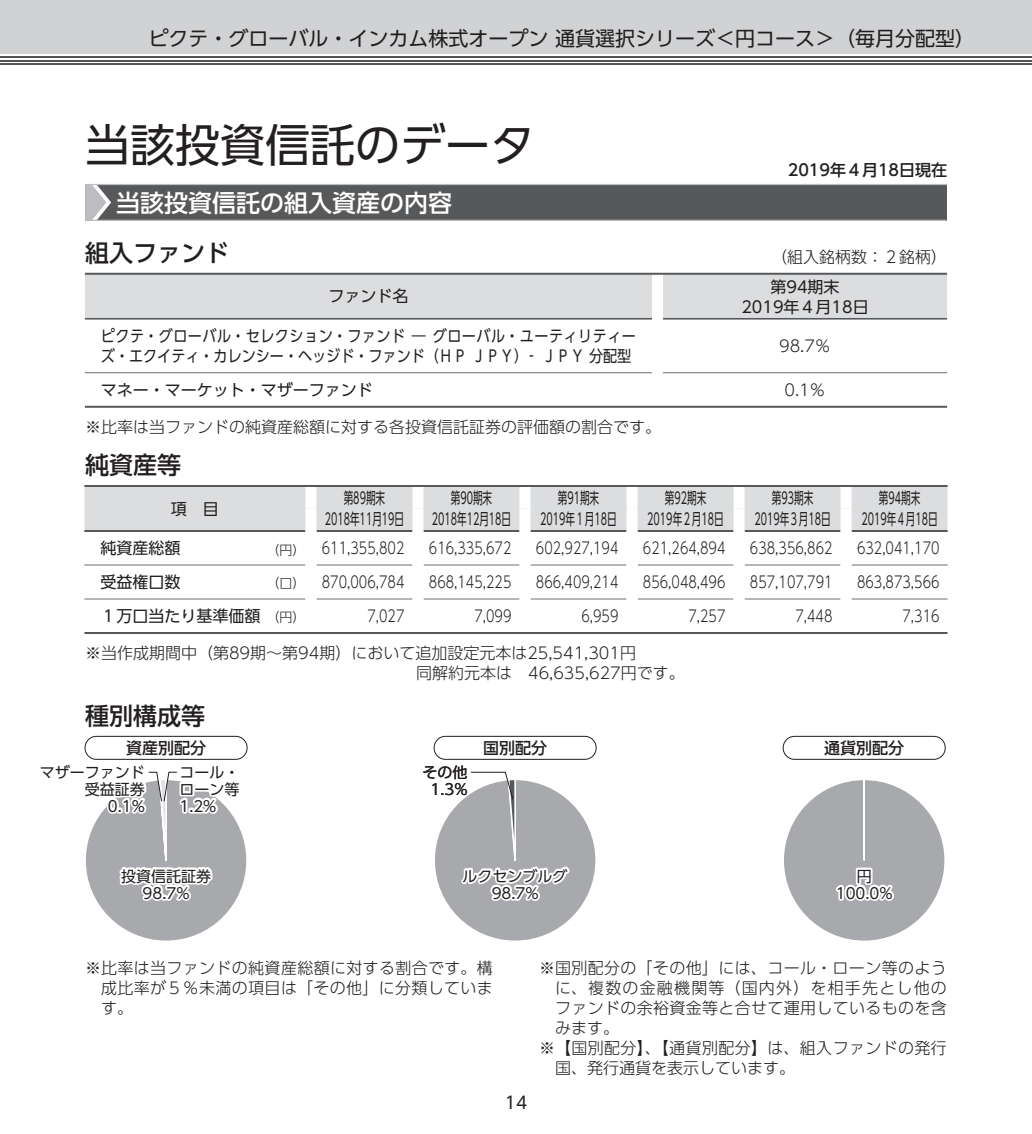
<style>
.page{position:relative;width:1032px;height:1134px;background:#fff}
.page>*{position:absolute;margin:0;border:0;box-sizing:border-box;transform-origin:0 0}
.t1{font:45px "UD Shin Go Pro Regular 90 msp RKSJ H";color:#231f20}
.t2{font:24px "UD Shin Go Pro Medium 90 msp RKSJ H";color:#231f20}
.t3{font:24px "UD Shin Go Pro Medium 90 msp RKSJ H";color:#fff}
.t4{font:20px "UD Shin Go Pro Regular 90 msp RKSJ H";color:#231f20}
.t5{font:17px "UD Shin Go Pro Regular 90 msp RKSJ H";color:#231f20}
.t6{font:16px/20px "UD Shin Go Pro Light 90 msp RKSJ H";color:#231f20}
.t7{font:16px "UD Shin Go Pro Light 90 msp RKSJ H";color:#231f20;scale:.8 1}
.t8{font:16px "UD Shin Go Pro Regular 90 msp RKSJ H";color:#231f20;scale:.6 1}
.t9{font:16px/20px "UD Shin Go Pro Regular 90 msp RKSJ H";letter-spacing:.035em;color:#231f20;scale:.88 1}
.t10{font:16px/20px "UD Shin Go Pro Regular 90 msp RKSJ H";color:#231f20;text-align:center}
.t11{font:16px "UD Shin Go Pro Light 90 msp RKSJ H";letter-spacing:.025em;color:#231f20}
.t12{font:16px "UD Shin Go Pro Medium 90 msp RKSJ H";color:#231f20}
.t13{font:16px "UD Shin Go Pro Light 90 msp RKSJ H";letter-spacing:.02em;color:#231f20}
.t14{font:16px "UD Shin Go Pro Light 90 msp RKSJ H";letter-spacing:.075em;color:#231f20}
.t15{font:15px/17px "UD Shin Go Pro Regular 90 msp RKSJ H";color:#231f20;text-align:center}
.s1{font-size:13px}
.s2{font-family:"UD Shin Go Pro Light 90 msp RKSJ H";font-size:13px}
</style>
<div class="page">
<div style="left:0;top:0;width:1032px;height:54px;background:#d1d2d4"></div>
<hr style="left:0;top:63px;width:1032px;height:2px;background:#535355">
<hr style="left:0;top:60px;width:1032px;height:1px;background:#535355">
<hr style="left:0;top:56px;width:1032px;height:2px;background:#535355">
<div style="left:85px;top:184px;width:862px;height:36px;background:#57585a"></div>
<hr style="left:85px;top:220px;width:861px;height:1px;background:#bcbdc0">
<hr style="left:85px;top:184px;width:862px;height:1px;background:#bcbdc0">
<svg style="left:85px;top:185px;width:26px;height:35px"></svg>
<div style="left:85px;top:275px;width:862px;height:43px;background:#dcdddf"></div>
<hr style="left:85px;top:273px;width:862px;height:2px;background:#57585a">
<hr style="left:85px;top:406px;width:862px;height:2px;background:#57585a">
<hr style="left:85px;top:318px;width:567px;height:2px;background:#57585a">
<hr style="left:663px;top:318px;width:284px;height:2px;background:#57585a">
<hr style="left:85px;top:372px;width:567px;height:1px;background:#6c6d70">
<hr style="left:663px;top:372px;width:284px;height:1px;background:#6c6d70">
<div style="left:84px;top:487px;width:863px;height:43px;background:#dcdddf"></div>
<hr style="left:84px;top:530px;width:221px;height:2px;background:#57585a">
<hr style="left:316px;top:530px;width:96px;height:2px;background:#57585a">
<hr style="left:423px;top:530px;width:96px;height:2px;background:#57585a">
<hr style="left:530px;top:530px;width:96px;height:2px;background:#57585a">
<hr style="left:637px;top:530px;width:96px;height:2px;background:#57585a">
<hr style="left:744px;top:530px;width:96px;height:2px;background:#57585a">
<hr style="left:851px;top:530px;width:96px;height:2px;background:#57585a">
<hr style="left:84px;top:565px;width:221px;height:1px;background:#6c6d70">
<hr style="left:316px;top:565px;width:96px;height:1px;background:#6c6d70">
<hr style="left:423px;top:565px;width:96px;height:1px;background:#6c6d70">
<hr style="left:530px;top:565px;width:96px;height:1px;background:#6c6d70">
<hr style="left:637px;top:565px;width:96px;height:1px;background:#6c6d70">
<hr style="left:744px;top:565px;width:96px;height:1px;background:#6c6d70">
<hr style="left:851px;top:565px;width:96px;height:1px;background:#6c6d70">
<hr style="left:84px;top:599px;width:221px;height:1px;background:#6c6d70">
<hr style="left:316px;top:599px;width:96px;height:1px;background:#6c6d70">
<hr style="left:423px;top:599px;width:96px;height:1px;background:#6c6d70">
<hr style="left:530px;top:599px;width:96px;height:1px;background:#6c6d70">
<hr style="left:637px;top:599px;width:96px;height:1px;background:#6c6d70">
<hr style="left:744px;top:599px;width:96px;height:1px;background:#6c6d70">
<hr style="left:851px;top:599px;width:96px;height:1px;background:#6c6d70">
<div style="left:305px;top:487px;width:11px;height:21px;background:#fff"></div>
<div style="left:305px;top:508px;width:11px;height:23px;background:#fff"></div>
<div style="left:412px;top:487px;width:11px;height:21px;background:#fff"></div>
<div style="left:412px;top:508px;width:11px;height:23px;background:#fff"></div>
<div style="left:519px;top:487px;width:11px;height:21px;background:#fff"></div>
<div style="left:519px;top:508px;width:11px;height:23px;background:#fff"></div>
<div style="left:626px;top:487px;width:11px;height:21px;background:#fff"></div>
<div style="left:626px;top:508px;width:11px;height:23px;background:#fff"></div>
<div style="left:733px;top:487px;width:11px;height:21px;background:#fff"></div>
<div style="left:733px;top:508px;width:11px;height:23px;background:#fff"></div>
<div style="left:840px;top:487px;width:11px;height:21px;background:#fff"></div>
<div style="left:840px;top:508px;width:11px;height:23px;background:#fff"></div>
<hr style="left:84px;top:485px;width:863px;height:2px;background:#57585a">
<hr style="left:84px;top:632px;width:863px;height:2px;background:#57585a">
<svg style="left:84px;top:736px;width:160px;height:205px"></svg>
<div style="left:85px;top:736px;width:162px;height:24px;border:1px solid #231f20;border-radius:11px"></div>
<div style="left:434px;top:779px;width:162px;height:162px;background:#a8a9ad;border-radius:80px"></div>
<svg style="left:458px;top:771px;width:115px;height:130px"></svg>
<div style="left:434px;top:736px;width:162px;height:24px;border:1px solid #231f20;border-radius:11px"></div>
<div style="left:783px;top:779px;width:162px;height:162px;background:#a8a9ad;border-radius:50%"></div>
<svg style="left:836px;top:885px;width:10px;height:16px"></svg>
<div style="left:844px;top:885px;width:13px;height:16px;border:4px solid #fff;border-radius:50%"></div>
<div style="left:846px;top:886px;width:9px;height:14px;border:4px solid #fff;border-radius:50%"></div>
<svg style="left:854px;top:867px;width:40px;height:34px"></svg>
<div style="left:783px;top:736px;width:162px;height:24px;border:1px solid #231f20;border-radius:11px"></div>
<p class="t4" style="left:148px;top:31px;width:828px">ピクテ・グローバル・インカム株式オープン 通貨選択シリーズ＜円コース＞（毎月分配型）</p>
<h1 class="t1" style="left:85px;top:128px;width:452px">当該投資信託のデータ</h1>
<p class="t12" style="left:788px;top:164px;width:161px">2019年４月18日現在</p>
<h2 class="t3" style="left:116px;top:193px;width:338px">当該投資信託の組入資産の内容</h2>
<h2 class="t2" style="left:85px;top:244px;width:146px">組入ファンド</h2>
<p class="t6" style="left:771px;top:249px;width:177px">（組入銘柄数：２銘柄）</p>
<p class="t10" style="left:328px;top:289px;width:81px">ファンド名</p>
<p class="t10" style="left:741px;top:279px;width:129px">第94期末<br>2019年４月18日</p>
<p class="t9" style="left:101px;top:328px;width:609px">ピクテ・グローバル・セレクション・ファンド ― グローバル・ユーティリティーズ・エクイティ・カレンシー・ヘッジド・ファンド（ＨＰ ＪＰＹ）‐ ＪＰＹ 分配型</p>
<p class="t6" style="left:779px;top:338px;width:53px">98.7％</p>
<p class="t10" style="left:101px;top:382px;width:273px">マネー・マーケット・マザーファンド</p>
<p class="t6" style="left:784px;top:382px;width:43px">0.1％</p>
<p class="t6" style="left:85px;top:419px;width:577px">※比率は当ファンドの純資産総額に対する各投資信託証券の評価額の割合です。</p>
<h2 class="t2" style="left:85px;top:456px;width:98px">純資産等</h2>
<p class="t10" style="left:171px;top:501px;width:49px">項　目</p>
<p class="t8" style="left:344px;top:492px;width:71px">第89期末</p>
<p class="t8" style="left:451px;top:492px;width:71px">第90期末</p>
<p class="t8" style="left:558px;top:492px;width:71px">第91期末</p>
<p class="t8" style="left:665px;top:492px;width:71px">第92期末</p>
<p class="t8" style="left:772px;top:492px;width:71px">第93期末</p>
<p class="t8" style="left:879px;top:492px;width:71px">第94期末</p>
<p class="t8" style="left:325px;top:513px;width:134px">2018年11月19日</p>
<p class="t8" style="left:432px;top:513px;width:134px">2018年12月18日</p>
<p class="t8" style="left:540px;top:513px;width:129px">2019年１月18日</p>
<p class="t8" style="left:647px;top:513px;width:129px">2019年２月18日</p>
<p class="t8" style="left:754px;top:513px;width:129px">2019年３月18日</p>
<p class="t8" style="left:861px;top:513px;width:129px">2019年４月18日</p>
<p class="t10" style="left:100px;top:541px;width:81px">純資産総額</p>
<p class="t7" style="left:266px;top:542px;width:174px"><span class="s1">（円）</span> 611,355,802</p>
<p class="t7" style="left:429px;top:542px;width:105px">616,335,672</p>
<p class="t7" style="left:536px;top:542px;width:105px">602,927,194</p>
<p class="t7" style="left:643px;top:542px;width:105px">621,264,894</p>
<p class="t7" style="left:750px;top:542px;width:105px">638,356,862</p>
<p class="t7" style="left:857px;top:542px;width:105px">632,041,170</p>
<p class="t10" style="left:100px;top:574px;width:81px">受益権口数</p>
<p class="t7" style="left:266px;top:576px;width:174px"><span class="s1">（口）</span> 870,006,784</p>
<p class="t7" style="left:429px;top:576px;width:105px">868,145,225</p>
<p class="t7" style="left:536px;top:576px;width:105px">866,409,214</p>
<p class="t7" style="left:643px;top:576px;width:105px">856,048,496</p>
<p class="t7" style="left:750px;top:576px;width:105px">857,107,791</p>
<p class="t7" style="left:857px;top:576px;width:105px">863,873,566</p>
<p class="t10" style="left:100px;top:608px;width:206px">１万口当たり基準価額<span class="s2">（円）</span></p>
<p class="t7" style="left:367px;top:610px;width:48px">7,027</p>
<p class="t7" style="left:474px;top:610px;width:48px">7,099</p>
<p class="t7" style="left:581px;top:610px;width:48px">6,959</p>
<p class="t7" style="left:688px;top:610px;width:48px">7,257</p>
<p class="t7" style="left:795px;top:610px;width:48px">7,448</p>
<p class="t7" style="left:902px;top:610px;width:48px">7,316</p>
<p class="t6" style="left:416px;top:645px;width:270px;text-indent:-331px">※当作成期間中（第89期～第94期）において追加設定元本は25,541,301円<br>同解約元本は　46,635,627円です。</p>
<h2 class="t2" style="left:85px;top:707px;width:122px">種別構成等</h2>
<p class="t12" style="left:126px;top:742px;width:81px">資産別配分</p>
<p class="t12" style="left:483px;top:742px;width:65px">国別配分</p>
<p class="t12" style="left:824px;top:742px;width:81px">通貨別配分</p>
<p class="t15" style="left:40px;top:765px;width:107px;text-align:right">マザーファンド受益証券<br>0.1%</p>
<p class="t15" style="left:179px;top:765px;width:61px;text-align:justify">コール・ローン等1.2%</p>
<p class="t15" style="left:422px;top:765px;width:46px">その他<br>1.3%</p>
<p class="t15" style="left:121px;top:869px;width:92px">投資信託証券<br>98.7%</p>
<p class="t15" style="left:463px;top:869px;width:106px">ルクセンブルグ<br>98.7%</p>
<p class="t15" style="left:836px;top:869px;width:58px">円<br>100.0%</p>
<p class="t6" style="left:101px;top:960px;width:393px;text-align:justify;text-indent:-16px">※ 比率は当ファンドの純資産総額に対する割合です。構成比率が５％未満の項目は「その他」に分類しています。</p>
<p class="t11" style="left:539px;top:962px;width:409px">※ 国別配分の「その他」には、コール・ローン等のよう</p>
<p class="t14" style="left:555px;top:982px;width:393px">に、複数の金融機関等（国内外）を相手先とし他の</p>
<p class="t13" style="left:555px;top:1002px;width:393px">ファンドの余裕資金等と合せて運用しているものを含</p>
<p class="t6" style="left:555px;top:1020px;width:65px">みます。</p>
<p class="t11" style="left:539px;top:1042px;width:409px">※【国別配分】、【通貨別配分】は、組入ファンドの発行</p>
<p class="t6" style="left:555px;top:1060px;width:241px">国、発行通貨を表示しています。</p>
<p class="t5" style="left:505px;top:1096px;width:24px">14</p>
</div>
